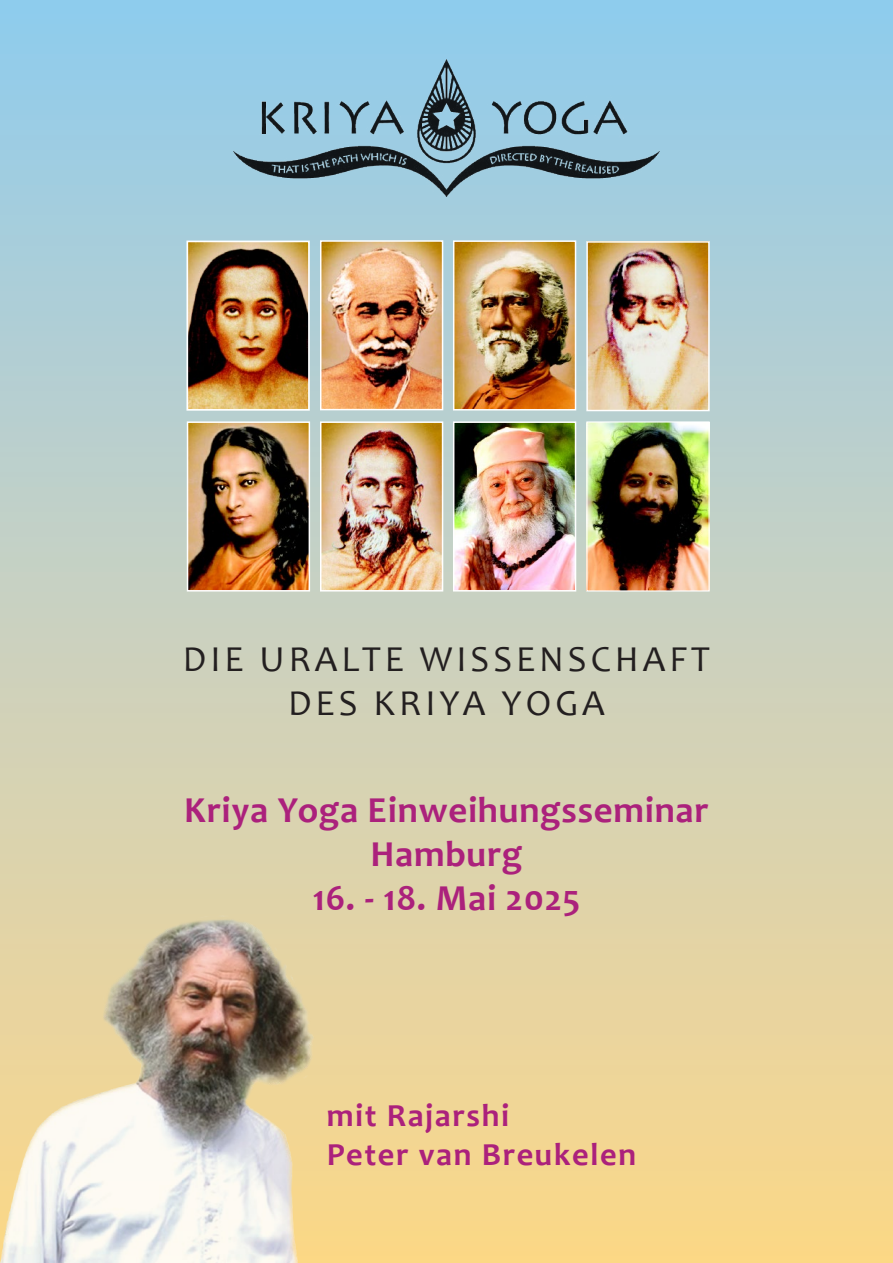
<style>
.page{position:relative;width:893px;height:1263px;background:#fff}
.page>*{position:absolute;margin:0;border:0;box-sizing:border-box;transform-origin:0 0}
.t1{font:700 36.75px/44.1px "Candara";letter-spacing:.02em;color:#ab217c;text-align:center}
.t2{font:36.75px/44.1px "Candara";letter-spacing:.11em;color:#231f20;text-align:center}
.t3{font:700 32.4px/38.8px "Candara";letter-spacing:.05em;color:#ab217c}
</style>
<div class="page">
<div style="left:0;top:0;width:893px;height:1263px;background:linear-gradient(to bottom,#92cbf0,#ffd78a)"></div>
<img style="left:234px;top:60px;width:425px;height:136px">
<img style="left:190px;top:424px;width:117px;height:164px">
<div style="left:187px;top:421px;width:123px;height:170px;border:2px solid #fff"></div>
<img style="left:323px;top:424px;width:117px;height:164px">
<div style="left:320px;top:421px;width:123px;height:170px;border:2px solid #fff"></div>
<img style="left:456px;top:424px;width:117px;height:164px">
<div style="left:453px;top:421px;width:123px;height:170px;border:2px solid #fff"></div>
<img style="left:588px;top:423px;width:120px;height:166px">
<div style="left:586px;top:421px;width:124px;height:170px;border:1px solid #fff"></div>
<img style="left:189px;top:244px;width:118px;height:164px">
<div style="left:186px;top:241px;width:124px;height:170px;border:2px solid #fff"></div>
<img style="left:323px;top:243px;width:117px;height:164px">
<div style="left:320px;top:240px;width:123px;height:170px;border:2px solid #fff"></div>
<img style="left:456px;top:243px;width:117px;height:164px">
<div style="left:453px;top:240px;width:123px;height:170px;border:2px solid #fff"></div>
<img style="left:589px;top:244px;width:118px;height:164px">
<div style="left:586px;top:241px;width:124px;height:170px;border:2px solid #fff"></div>
<img style="left:0;top:897px;width:318px;height:366px">
<p class="t2" style="left:183px;top:637px;width:529px">DIE URALTE WISSENSCHAFT<br>DES KRIYA YOGA</p>
<p class="t1" style="left:184px;top:788px;width:526px">Kriya Yoga Einweihungsseminar<br>Hamburg</p>
<p class="t1" style="left:313px;top:876px;width:269px">16. - 18. Mai 2025</p>
<p class="t3" style="left:327px;top:1096px;width:311px">mit Rajarshi<br>Peter van Breukelen</p>
</div>
